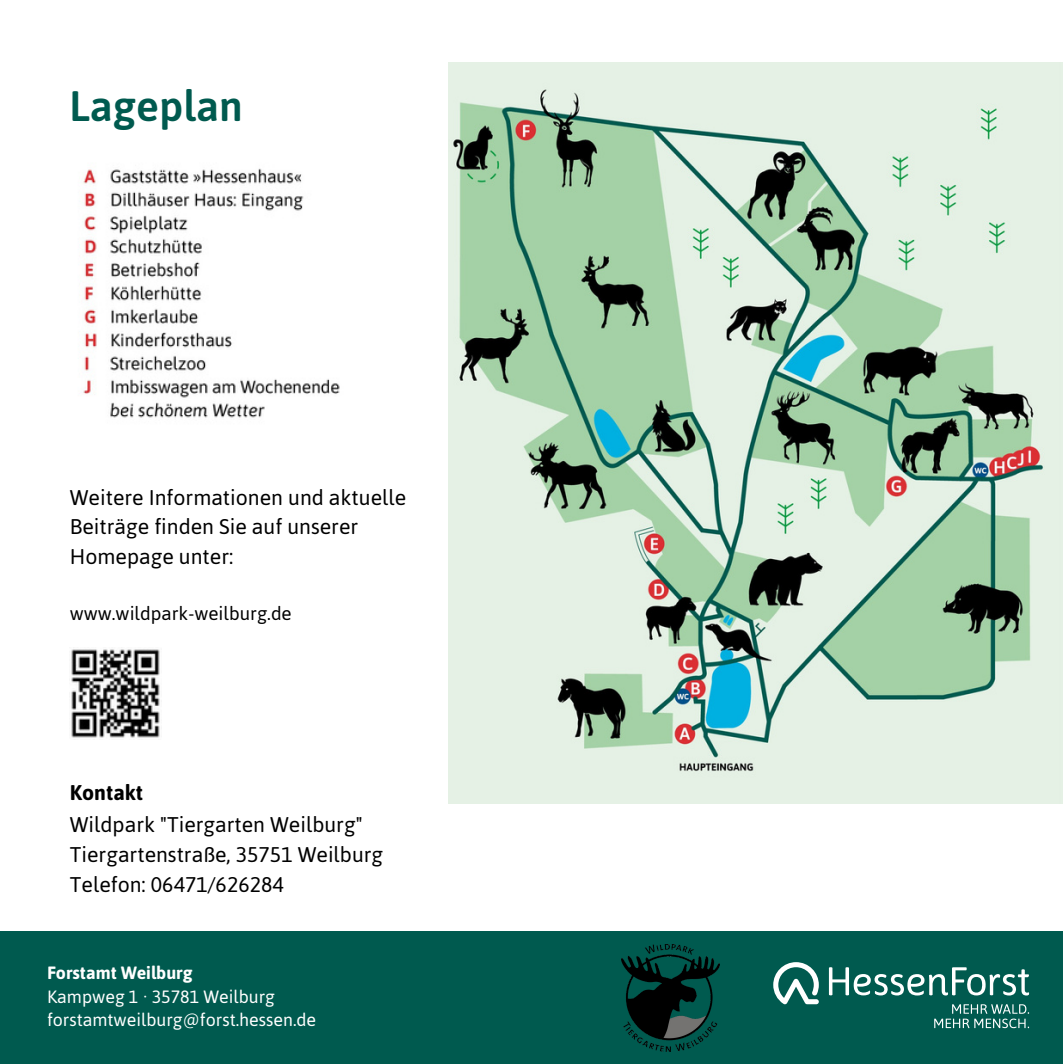
<style>
.page{position:relative;width:1063px;height:1064px;background:#fff}
.page>*{position:absolute;margin:0;border:0;box-sizing:border-box;transform-origin:0 0}
.t1{font:600 42.5px "Asap";color:#005a4f}
.t2{font:21.25px/29.8px "Asap";color:#000}
.t3{font:700 21.25px "Asap";color:#000}
.t4{font:18.75px "Asap";color:#000}
.t5{font:17.75px/22.5px "Asap";color:#fff}
.t6{font:700 17.75px "Asap";color:#fff}
</style>
<div class="page">
<div style="left:0;top:931px;width:1063px;height:132px;background:#005a4f"></div>
<svg style="left:829px;top:967px;width:200px;height:28px"></svg>
<svg style="left:934px;top:1004px;width:95px;height:23px"></svg>
<svg style="left:773px;top:962px;width:46px;height:41px"></svg>
<img style="left:622px;top:944px;width:97px;height:107px">
<img style="left:71px;top:649px;width:89px;height:89px">
<img style="left:448px;top:63px;width:615px;height:740px">
<img style="left:83px;top:168px;width:257px;height:250px">
<p class="t1" style="left:69px;top:82px;width:175px">Lageplan</p>
<p class="t2" style="left:70px;top:481px;width:338px">Weitere Informationen und aktuelle<br>Beiträge finden Sie auf unserer<br>Homepage unter:</p>
<p class="t4" style="left:70px;top:601px;width:223px">www.wildpark-weilburg.de</p>
<p class="t3" style="left:70px;top:779px;width:75px">Kontakt</p>
<p class="t2" style="left:70px;top:808px;width:294px">Wildpark "Tiergarten Weilburg"</p>
<p class="t2" style="left:70px;top:838px;width:315px">Tiergartenstraße, 35751 Weilburg<br>Telefon: 06471/626284</p>
<p class="t6" style="left:47px;top:962px;width:147px">Forstamt Weilburg</p>
<p class="t5" style="left:47px;top:984px;width:271px">Kampweg 1 · 35781 Weilburg forstamtweilburg@forst.hessen.de</p>
</div>
